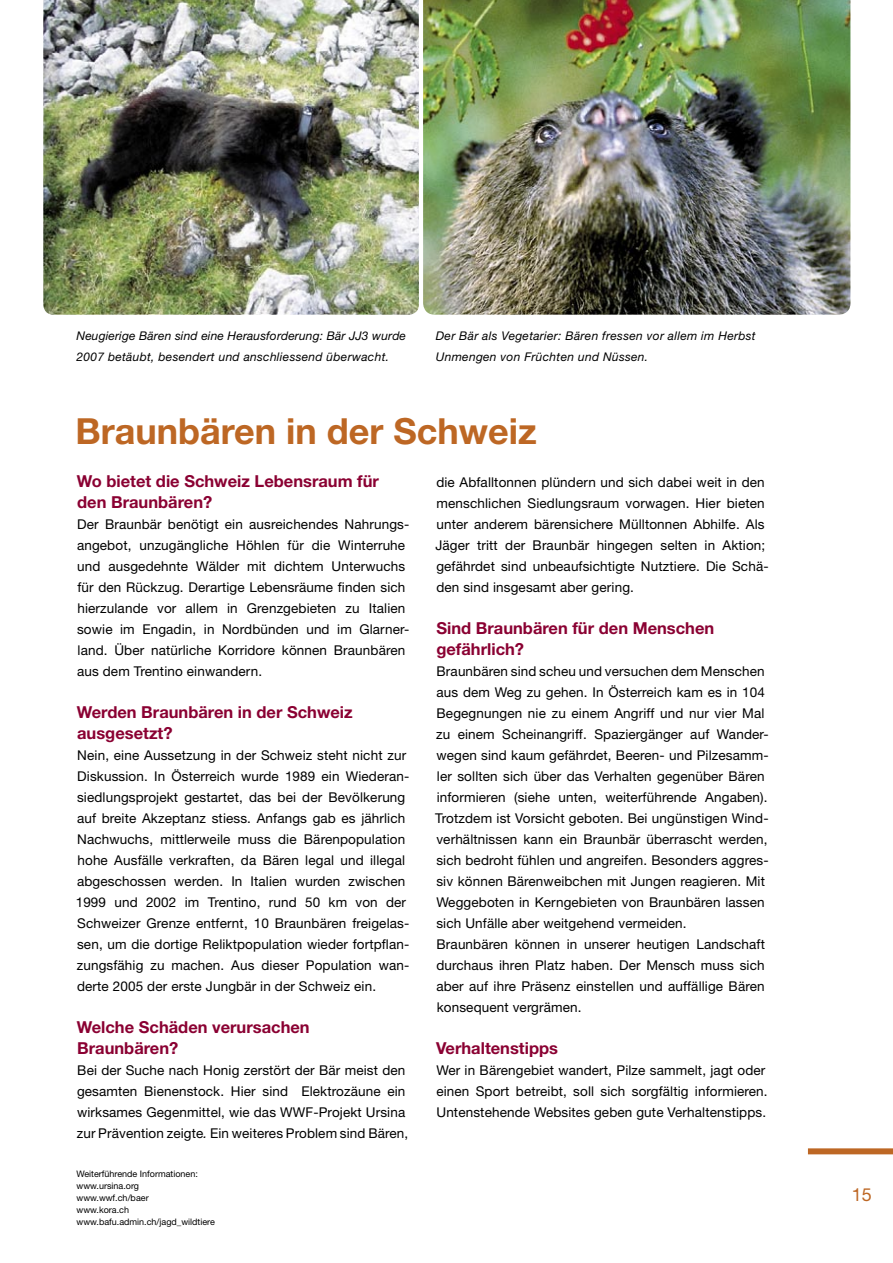
<style>
.page{position:relative;width:893px;height:1263px;background:#fff}
.page>*{position:absolute;margin:0;border:0;box-sizing:border-box;transform-origin:0 0}
.t1{font:700 36px "Helvetica Neue";color:#bd6724}
.t2{font:18px "Helvetica Neue";color:#bd6724}
.t3{font:700 16.5px/21px "Helvetica Neue";color:#8a0032}
.t4{font:13.5px/21px "Helvetica Neue";letter-spacing:.01em;color:#000}
.t5{font:italic 12px/21px "Helvetica Neue";letter-spacing:.025em;color:#000}
.t6{font:9px/12px "Helvetica Neue";color:#000}
.s1{font-style:italic}
</style>
<div class="page">
<img style="left:43px;top:0;width:376px;height:315px">
<img style="left:423px;top:0;width:427px;height:315px">
<div style="left:808px;top:1148px;width:85px;height:6px;background:#bd6724"></div>
<p class="t5" style="left:77px;top:325px;width:331px">Neugierige Bären sind eine Herausforderung: Bär JJ3 wurde<br>2007 betäubt, besendert und anschliessend überwacht.</p>
<p class="t5" style="left:436px;top:325px;width:321px">Der Bär als Vegetarier: Bären fressen vor allem im Herbst<br>Unmengen von Früchten und Nüssen.</p>
<h1 class="t1" style="left:75px;top:409px;width:463px">Braunbären in der Schweiz</h1>
<p class="t3" style="left:77px;top:470px;width:304px">Wo bietet die Schweiz Lebensraum für den Braunbären?</p>
<p class="t4" style="left:77px;top:513px;width:334px">Der Braunbär benötigt ein ausreichendes Nahrungs&shy;angebot, unzugängliche Höhlen für die Winterruhe und ausgedehnte Wälder mit dichtem Unterwuchs für den Rückzug. Derartige Lebensräume finden sich hierzulande vor allem in Grenzgebieten zu Italien sowie im Engadin, in Nordbünden und im Glarner&shy;land. Über natürliche Korridore können Braunbären aus dem Trentino einwandern.</p>
<p class="t3" style="left:77px;top:701px;width:277px">Werden Braunbären in der Schweiz ausgesetzt?</p>
<p class="t4" style="left:76px;top:744px;width:335px">Nein, eine Aussetzung in der Schweiz steht nicht zur Diskussion. In Österreich wurde 1989 ein Wiederan&shy;siedlungsprojekt gestartet, das bei der Bevölkerung auf breite Akzeptanz stiess. Anfangs gab es jährlich Nachwuchs, mittlerweile muss die Bärenpopulation hohe Ausfälle verkraften, da Bären legal und illegal abgeschossen werden. In Italien wurden zwischen 1999 und 2002 im Trentino, rund 50 km von der Schweizer Grenze entfernt, 10 Braunbären freigelas&shy;sen, um die dortige Reliktpopulation wieder fortpflan&shy;zungsfähig zu machen. Aus dieser Population wan&shy;derte 2005 der erste Jungbär in der Schweiz ein.</p>
<p class="t3" style="left:77px;top:1016px;width:234px">Welche Schäden verursachen<br>Braunbären?</p>
<p class="t4" style="left:77px;top:1059px;width:333px">Bei der Suche nach Honig zerstört der Bär meist den gesamten Bienenstock. Hier sind Elektrozäune ein wirksames Gegenmittel, wie das WWF-Projekt Ursina zur Prävention zeigte<span class="s1">.</span> Ein weiteres Problem sind Bären,</p>
<p class="t4" style="left:435px;top:471px;width:335px">die Abfalltonnen plündern und sich dabei weit in den menschlichen Siedlungsraum vorwagen. Hier bieten unter anderem bärensichere Mülltonnen Abhilfe. Als Jäger tritt der Braunbär hingegen selten in Aktion; gefährdet sind unbeaufsichtigte Nutztiere. Die Schä&shy;den sind insgesamt aber gering.</p>
<p class="t3" style="left:436px;top:617px;width:279px">Sind Braunbären für den Menschen gefährlich?</p>
<p class="t4" style="left:435px;top:660px;width:335px">Braunbären sind scheu und versuchen dem Menschen aus dem Weg zu gehen. In Österreich kam es in 104<br>Begegnungen nie zu einem Angriff und nur vier Mal zu einem Scheinangriff. Spaziergänger auf Wander&shy;wegen sind kaum gefährdet, Beeren- und Pilzesamm&shy;ler sollten sich über das Verhalten gegenüber Bären informieren (siehe unten, weiterführende Angaben).<br>Trotzdem ist Vorsicht geboten. Bei ungünstigen Wind&shy;verhältnissen kann ein Braunbär überrascht werden, sich bedroht fühlen und angreifen. Besonders aggres&shy;siv können Bärenweibchen mit Jungen reagieren. Mit Weggeboten in Kerngebieten von Braunbären lassen sich Unfälle aber weitgehend vermeiden.<br>Braunbären können in unserer heutigen Landschaft durchaus ihren Platz haben. Der Mensch muss sich aber auf ihre Präsenz einstellen und auffällige Bären konsequent vergrämen.</p>
<p class="t3" style="left:436px;top:1037px;width:123px">Verhaltenstipps</p>
<p class="t4" style="left:436px;top:1059px;width:333px">Wer in Bärengebiet wandert, Pilze sammelt, jagt oder einen Sport betreibt, soll sich sorgfältig informieren.<br>Untenstehende Websites geben gute Verhaltenstipps.</p>
<p class="t6" style="left:77px;top:1167px;width:140px">Weiterführende Informationen: www.ursina.org<br>www.wwf.ch/baer<br>www.kora.ch www.bafu.admin.ch/jagd_wildtiere</p>
<h2 class="t2" style="left:852px;top:1184px;width:22px">15</h2>
</div>
